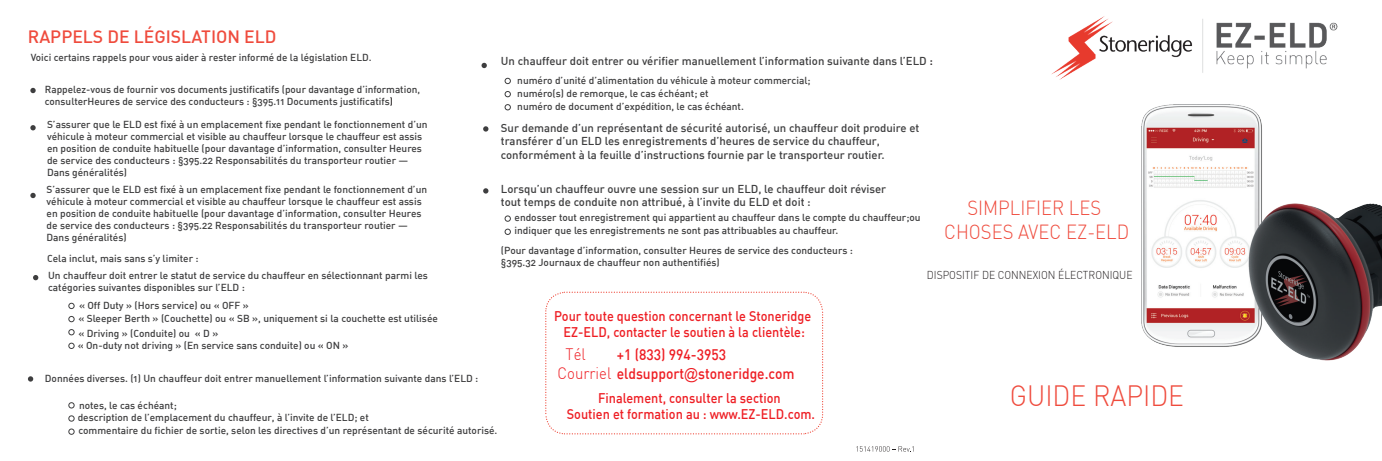
<style>
.page{position:relative;width:1382px;height:461px;background:#fff}
.page>*{position:absolute;margin:0;border:0;box-sizing:border-box;transform-origin:0 0}
.t1{font:300 28.75px "DIN";color:#ef4b3d;scale:.92 1}
.t2{font:300 20px/24px "DIN";color:#ef4b3d;text-align:center;scale:.92 1}
.t3{font:500 17.5px "DIN";color:#ef4b3d}
.t4{font:300 16.25px "DIN";color:#ee1d23;scale:.92 1}
.t5{font:500 15px/19.6px "DIN";color:#ee1d23;scale:.92 1}
.t6{font:500 13.75px/16.5px "DIN";color:#ee1d23;text-align:center;scale:.92 1}
.t7{font:11.25px/13.5px "DIN Medium Alternate";color:#3e3e3f}
.t8{font:300 11.25px "DIN";color:#231f20;scale:.92 1}
.t9{font:10px/12px "DIN Medium Alternate";color:#3e3e3f}
.s1{color:#231f20}
.s2{font-weight:300;font-size:16.25px}
.s3{font-family:"Arial";font-weight:400}
</style>
<div class="page">
<img style="left:1052px;top:16px;width:286px;height:64px">
<svg style="left:545px;top:291px;width:279px;height:144px"></svg>
<svg style="left:30px;top:88px;width:6px;height:5px"></svg>
<svg style="left:30px;top:125px;width:6px;height:5px"></svg>
<svg style="left:30px;top:193px;width:6px;height:5px"></svg>
<svg style="left:33px;top:275px;width:5px;height:5px"></svg>
<svg style="left:69px;top:303px;width:5px;height:6px"></svg>
<svg style="left:69px;top:316px;width:5px;height:6px"></svg>
<svg style="left:69px;top:329px;width:5px;height:6px"></svg>
<svg style="left:69px;top:343px;width:5px;height:6px"></svg>
<svg style="left:28px;top:376px;width:5px;height:5px"></svg>
<svg style="left:69px;top:402px;width:5px;height:6px"></svg>
<svg style="left:69px;top:415px;width:5px;height:6px"></svg>
<svg style="left:69px;top:428px;width:5px;height:6px"></svg>
<svg style="left:481px;top:63px;width:6px;height:5px"></svg>
<svg style="left:505px;top:78px;width:6px;height:6px"></svg>
<svg style="left:505px;top:91px;width:6px;height:6px"></svg>
<svg style="left:505px;top:104px;width:6px;height:6px"></svg>
<svg style="left:483px;top:126px;width:5px;height:6px"></svg>
<svg style="left:483px;top:188px;width:5px;height:5px"></svg>
<svg style="left:505px;top:215px;width:6px;height:6px"></svg>
<svg style="left:505px;top:229px;width:6px;height:6px"></svg>
<svg style="left:856px;top:446px;width:57px;height:6px"></svg>
<img style="left:1141px;top:105px;width:241px;height:256px">
<h3 class="t3" style="left:28px;top:26px;width:250px">RAPPELS DE LÉGISLATION ELD</h3>
<p class="t9" style="left:31px;top:51px;width:342px">Voici certains rappels pour vous aider à rester informé de la législation ELD.</p>
<p class="t9" style="left:45px;top:83px;width:377px">Rappelez-vous de fournir vos documents justificatifs (pour davantage d’information, consulterHeures de service des conducteurs : §395.11 Documents justificatifs<span class="s1">)</span></p>
<p class="t9" style="left:47px;top:118px;width:382px">S’assurer que le ELD est fixé à un emplacement fixe pendant le fonctionnement d’un véhicule à moteur commercial et visible au chauffeur lorsque le chauffeur est assis en position de conduite habituelle (pour davantage d’information, consulter Heures de service des conducteurs : §395.22 Responsabilités du transporteur routier — Dans généralités)</p>
<p class="t9" style="left:47px;top:183px;width:382px">S’assurer que le ELD est fixé à un emplacement fixe pendant le fonctionnement d’un véhicule à moteur commercial et visible au chauffeur lorsque le chauffeur est assis en position de conduite habituelle (pour davantage d’information, consulter Heures de service des conducteurs : §395.22 Responsabilités du transporteur routier — Dans généralités)</p>
<p class="t9" style="left:47px;top:249px;width:382px;line-height:17.4px">Cela inclut, mais sans s’y limiter :<br>Un chauffeur doit entrer le statut de service du chauffeur en sélectionnant parmi les</p>
<p class="t9" style="left:79px;top:278px;width:171px;line-height:17.2px;text-indent:-31px">catégories suivantes disponibles sur l’ELD : « Off Duty » (Hors service) ou « OFF »</p>
<p class="t9" style="left:78px;top:310px;width:361px;line-height:15.2px">« Sleeper Berth » (Couchette) ou « SB », uniquement si la couchette est utilisée « Driving » (Conduite) ou « D »</p>
<p class="t9" style="left:78px;top:338px;width:272px">« On-duty not driving » (En service sans conduite) ou « ON »</p>
<p class="t9" style="left:45px;top:371px;width:435px">Données diverses. (1) Un chauffeur doit entrer manuellement l’information suivante dans l’ELD :</p>
<p class="t9" style="left:78px;top:398px;width:421px;line-height:12.8px">notes, le cas échéant;<br>description de l’emplacement du chauffeur, à l’invite de l’ELD; et<br>commentaire du fichier de sortie, selon les directives d’un représentant de sécurité autorisé.</p>
<p class="t7" style="left:501px;top:54px;width:434px">Un chauffeur doit entrer ou vérifier manuellement l’information suivante dans l’ELD <span class="s1">:</span></p>
<p class="t9" style="left:517px;top:73px;width:295px;line-height:13.1px">numéro d’unité d’alimentation du véhicule à moteur commercial; numéro(s) de remorque, le cas échéant; et<br>numéro de document d’expédition, le cas échéant.</p>
<p class="t7" style="left:501px;top:120px;width:420px">Sur demande d’un représentant de sécurité autorisé, un chauffeur doit produire et transférer d’un ELD les enregistrements d’heures de service du chauffeur, conformément à la feuille d’instructions fournie par le transporteur routier.</p>
<p class="t7" style="left:501px;top:182px;width:387px">Lorsqu’un chauffeur ouvre une session sur un ELD, le chauffeur doit réviser tout temps de conduite non attribué, à l’invite du ELD et doit :</p>
<p class="t9" style="left:515px;top:211px;width:408px;line-height:13.1px">endosser tout enregistrement qui appartient au chauffeur dans le compte du chauffeur;ou indiquer que les enregistrements ne sont pas attribuables au chauffeur.</p>
<p class="t9" style="left:501px;top:243px;width:354px">(Pour davantage d’information, consulter Heures de service des conducteurs : §395.32 Journaux de chauffeur non authentifiés)</p>
<h2 class="t2" style="left:944px;top:196px;width:203px">SIMPLIFIER LES<br>CHOSES AVEC EZ-ELD</h2>
<p class="t8" style="left:927px;top:268px;width:225px">DISPOSITIF DE CONNEXION ÉLECTRONIQUE</p>
<h3 class="t6" style="left:554px;top:307px;width:281px">Pour toute question concernant le Stoneridge<br>EZ-ELD, contacter le soutien à la clientèle:</h3>
<h3 class="t4" style="left:566px;top:344px;width:23px">Tél</h3>
<h3 class="t6" style="left:567px;top:389px;width:271px">Finalement, consulter la section<br>Soutien et formation au : www.EZ-ELD.com.</h3>
<h3 class="t5" style="left:558px;top:344px;width:259px;text-indent:59px">+1 (833) 994-3953<br><span class="s2">Courriel</span> eldsupport<span class="s3">@</span>stoneridge.com</h3>
<h1 class="t1" style="left:1010px;top:378px;width:191px">GUIDE RAPIDE</h1>
</div>
